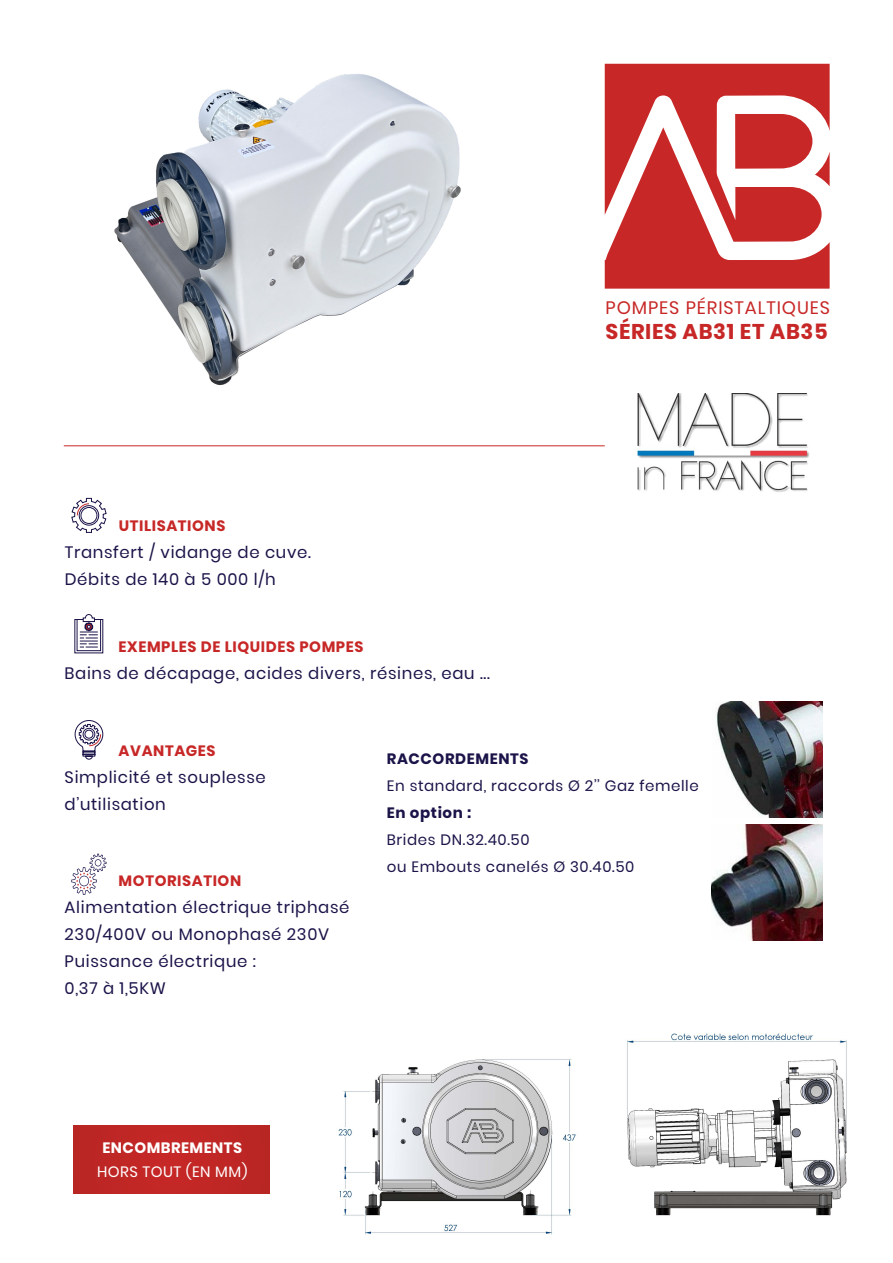
<style>
.page{position:relative;width:893px;height:1263px;background:#fff}
.page>*{position:absolute;margin:0;border:0;box-sizing:border-box;transform-origin:0 0}
.t1{font:700 21.3px "Poppins";letter-spacing:.03em;color:#c72827}
.t2{font:18px "Poppins";letter-spacing:.05em;color:#c72827}
.t3{font:16.5px/27px "Poppins";letter-spacing:.04em;color:#1a1449}
.t4{font:15px/27px "Poppins";letter-spacing:.04em;color:#1a1449}
.t5{font:700 15px "Poppins";letter-spacing:.04em;color:#c72827}
.t6{font:700 15px "Poppins";letter-spacing:.04em;color:#1a1449}
.t7{font:15px "Poppins";letter-spacing:.03em;color:#fff}
.t8{font:700 15px "Poppins";letter-spacing:.03em;color:#fff}
</style>
<div class="page">
<img style="left:114px;top:74px;width:347px;height:311px">
<img style="left:637px;top:393px;width:172px;height:99px">
<hr style="left:64px;top:445px;width:541px;height:1px;background:#c72827">
<div style="left:74px;top:1126px;width:195px;height:68px;background:#bf2725"></div>
<svg style="left:605px;top:64px;width:225px;height:225px"></svg>
<svg style="left:71px;top:497px;width:36px;height:36px"></svg>
<div style="left:81px;top:507px;width:16px;height:16px;background:#fff;border-radius:50%"></div>
<div style="left:81px;top:507px;width:16px;height:17px;border:1px solid #1a1449;border-radius:50%"></div>
<svg style="left:74px;top:720px;width:30px;height:40px"></svg>
<svg style="left:77px;top:619px;width:24px;height:32px"></svg>
<svg style="left:80px;top:614px;width:18px;height:33px"></svg>
<img style="left:716px;top:701px;width:107px;height:117px">
<img style="left:711px;top:824px;width:111px;height:117px">
<svg style="left:71px;top:854px;width:36px;height:41px"></svg>
<img style="left:338px;top:1033px;width:509px;height:202px">
<p class="t5" style="left:119px;top:517px;width:108px">UTILISATIONS</p>
<p class="t3" style="left:65px;top:539px;width:248px">Transfert / vidange de cuve.<br>Débits de 140 à 5 000 l/h</p>
<p class="t5" style="left:119px;top:638px;width:246px">EXEMPLES DE LIQUIDES POMPES</p>
<p class="t3" style="left:65px;top:659px;width:427px">Bains de décapage, acides divers, résines, eau ...</p>
<p class="t2" style="left:605px;top:297px;width:226px">POMPES PÉRISTALTIQUES</p>
<p class="t1" style="left:605px;top:319px;width:224px">SÉRIES AB31 ET AB35</p>
<p class="t5" style="left:119px;top:742px;width:98px">AVANTAGES</p>
<p class="t3" style="left:65px;top:763px;width:203px">Simplicité et souplesse d’utilisation</p>
<p class="t5" style="left:119px;top:872px;width:124px">MOTORISATION</p>
<p class="t3" style="left:65px;top:893px;width:286px">Alimentation électrique triphasé<br>230/400V ou Monophasé 230V<br>Puissance électrique :<br>0,37 à 1,5KW</p>
<p class="t6" style="left:387px;top:750px;width:143px">RACCORDEMENTS</p>
<p class="t4" style="left:387px;top:772px;width:313px">En standard, raccords Ø 2’’ Gaz femelle</p>
<p class="t6" style="left:387px;top:804px;width:86px">En option :</p>
<p class="t4" style="left:387px;top:826px;width:249px">Brides DN.32.40.50<br>ou Embouts canelés Ø 30.40.50</p>
<p class="t8" style="left:102px;top:1139px;width:141px">ENCOMBREMENTS</p>
<p class="t7" style="left:97px;top:1163px;width:152px">HORS TOUT (EN MM)</p>
</div>
